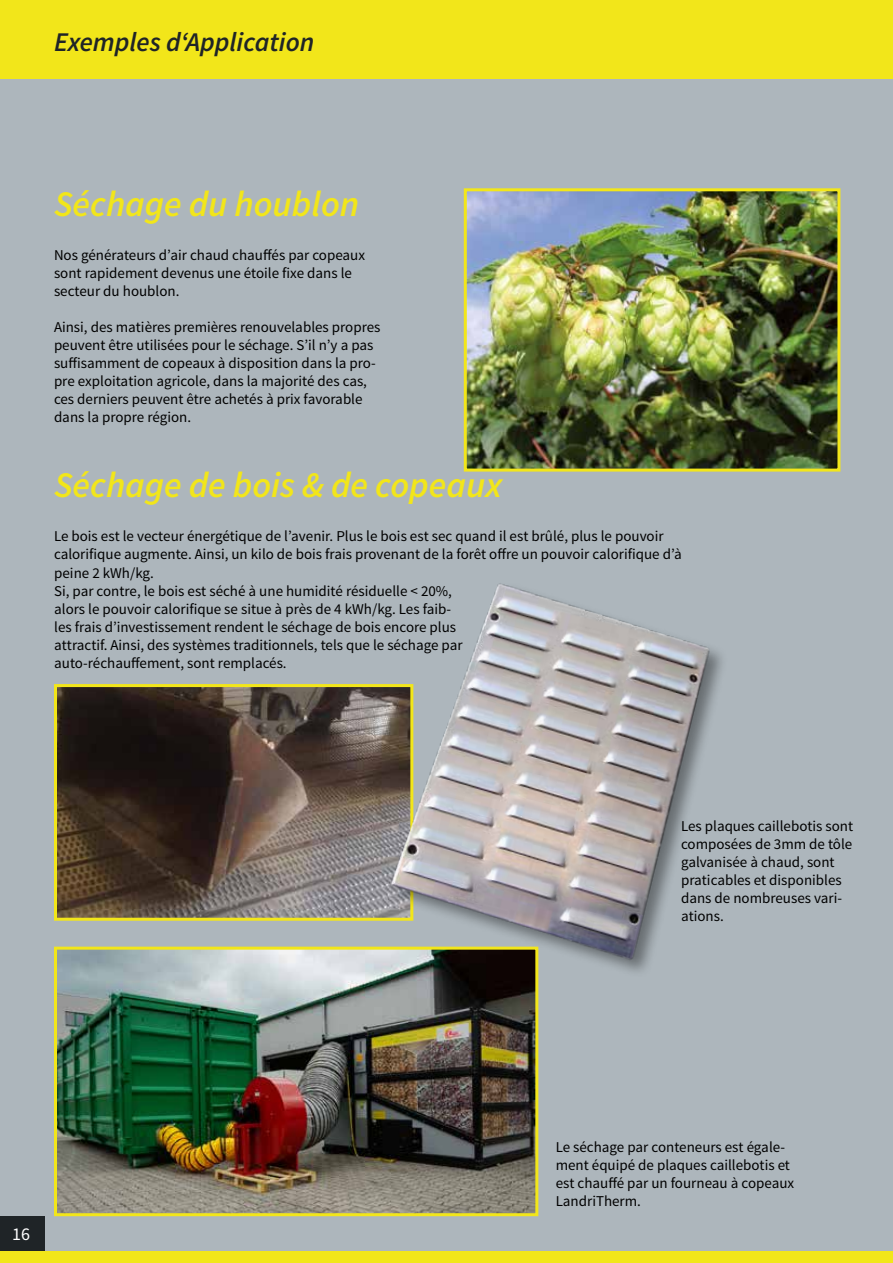
<style>
.page{position:relative;width:893px;height:1263px;background:#fff}
.page>*{position:absolute;margin:0;border:0;box-sizing:border-box;transform-origin:0 0}
.t1{font:italic 600 36px "Source Sans Pro";color:#f2e61a}
.t2{font:italic 600 27px "Source Sans Pro";color:#1f2427}
.t3{font:18px "Source Sans Pro";color:#fff}
.t4{font:15px/18px "Source Sans Pro";color:#000}
</style>
<div class="page">
<div style="left:0;top:79px;width:893px;height:1172px;background:#adb6bc"></div>
<img style="left:58px;top:688px;width:318px;height:229px">
<div style="left:54px;top:684px;width:359px;height:237px;border:3px solid #f2e61a"></div>
<img style="left:58px;top:951px;width:476px;height:261px">
<div style="left:54px;top:947px;width:484px;height:269px;border:3px solid #f2e61a"></div>
<img style="left:376px;top:570px;width:355px;height:403px">
<img style="left:468px;top:192px;width:368px;height:276px">
<div style="left:464px;top:188px;width:376px;height:284px;border:3px solid #f2e61a"></div>
<div style="left:0;top:0;width:893px;height:79px;background:#f2e61a"></div>
<div style="left:0;top:1216px;width:45px;height:47px;background:#1f2427"></div>
<div style="left:0;top:1251px;width:893px;height:12px;background:#f2e61a"></div>
<h2 class="t2" style="left:54px;top:26px;width:262px">Exemples d‘Application</h2>
<h1 class="t1" style="left:54px;top:182px;width:307px">Séchage du houblon</h1>
<p class="t4" style="left:54px;top:246px;width:313px">Nos générateurs d’air chaud chauffés par copeaux sont rapidement devenus une étoile fixe dans le secteur du houblon.</p>
<p class="t4" style="left:54px;top:318px;width:328px">Ainsi, des matières premières renouvelables propres peuvent être utilisées pour le séchage. S’il n’y a pas suffisamment de copeaux à disposition dans la pro&shy;pre exploitation agricole, dans la majorité des cas, ces derniers peuvent être achetés à prix favorable dans la propre région.</p>
<h1 class="t1" style="left:54px;top:463px;width:449px">Séchage de bois &amp; de copeaux</h1>
<p class="t4" style="left:54px;top:527px;width:629px">Le bois est le vecteur énergétique de l’avenir. Plus le bois est sec quand il est brûlé, plus le pouvoir calorifique augmente. Ainsi, un kilo de bois frais provenant de la forêt offre un pouvoir calorifique d’à peine 2 kWh/kg.<br>Si, par contre, le bois est séché à une humidité résiduelle &lt; 20%,<br>alors le pouvoir calorifique se situe à près de 4 kWh/kg. Les faib-<br>les frais d’investissement rendent le séchage de bois encore plus<br>attractif. Ainsi, des systèmes traditionnels, tels que le séchage par<br>auto-réchauffement, sont remplacés.</p>
<p class="t4" style="left:681px;top:817px;width:174px">Les plaques caillebotis sont composées de 3mm de tôle galvanisée à chaud, sont praticables et disponibles dans de nombreuses vari&shy;ations.</p>
<p class="t3" style="left:12px;top:1222px;width:19px">16</p>
<p class="t4" style="left:556px;top:1138px;width:240px">Le séchage par conteneurs est égale&shy;ment équipé de plaques caillebotis et est chauffé par un fourneau à copeaux<br>LandriTherm.</p>
</div>
